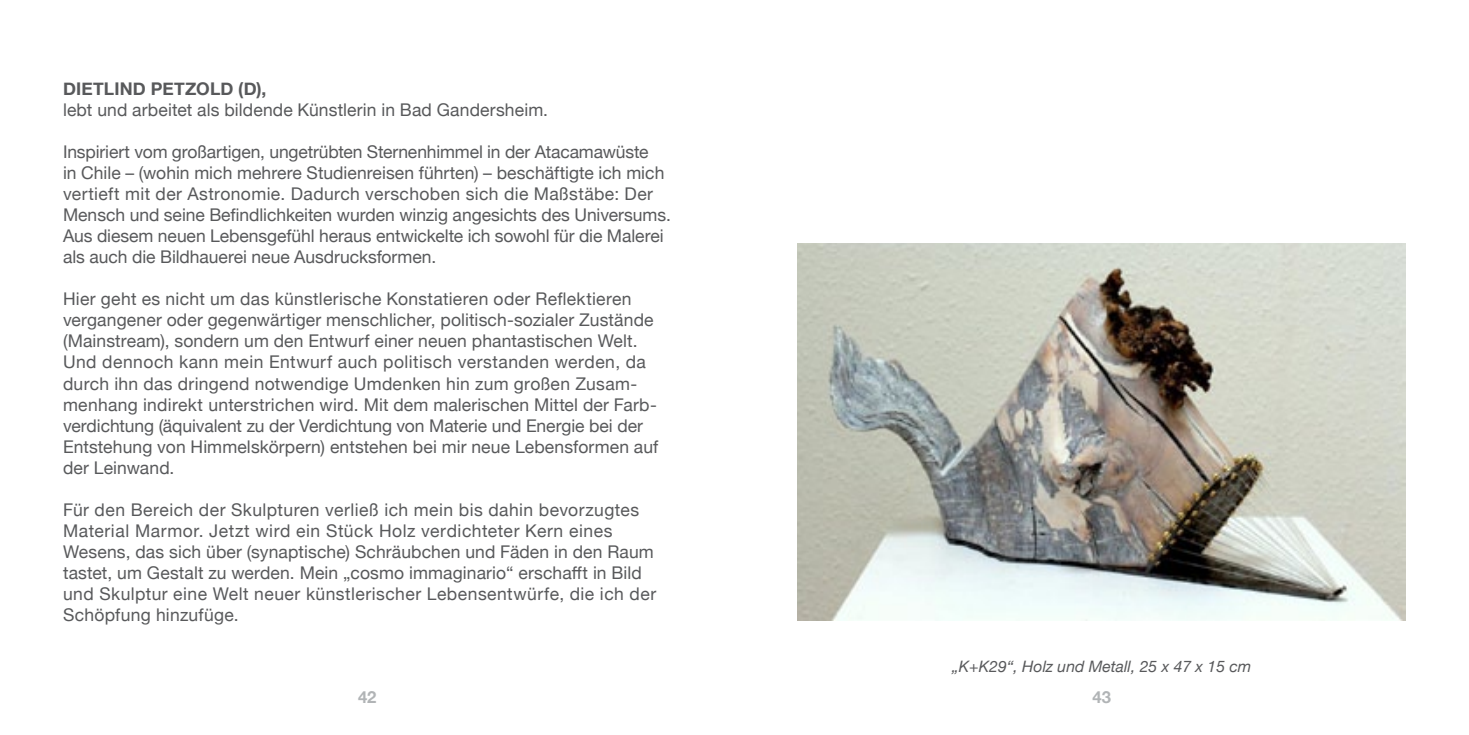
<style>
.page{position:relative;width:1469px;height:735px;background:#fff}
.page>*{position:absolute;margin:0;border:0;box-sizing:border-box;transform-origin:0 0}
.t1{font:17.5px/21px "Helvetica Neue";letter-spacing:.01em;color:#58595b}
.t2{font:700 17.5px "Helvetica Neue";letter-spacing:.005em;color:#58595b}
.t3{font:700 16.62px "Helvetica Neue";color:#b1b4b6}
.t4{font:italic 15.75px "Helvetica Neue";color:#58595b}
</style>
<div class="page">
<img style="left:797px;top:243px;width:608px;height:377px">
<p class="t2" style="left:63px;top:75px;width:24px">DIETLIND</p>
<p class="t2" style="left:151px;top:75px;width:117px">PETZOLD (D),</p>
<p class="t1" style="left:63px;top:100px;width:486px">lebt und arbeitet als bildende Künstlerin in Bad Gandersheim.</p>
<p class="t1" style="left:63px;top:142px;width:609px">Inspiriert vom großartigen, ungetrübten Sternenhimmel in der Atacamawüste<br>in Chile – (wohin mich mehrere Studienreisen führten) – beschäftigte ich mich vertieft mit der Astronomie. Dadurch verschoben sich die Maßstäbe: Der Mensch und seine Befindlichkeiten wurden winzig angesichts des Universums.<br>Aus diesem neuen Lebensgefühl heraus entwickelte ich sowohl für die Malerei als auch die Bildhauerei neue Ausdrucksformen.</p>
<p class="t1" style="left:63px;top:289px;width:597px">Hier geht es nicht um das künstlerische Konstatieren oder Reflektieren vergangener oder gegenwärtiger menschlicher, politisch-sozialer Zustände (Mainstream), sondern um den Entwurf einer neuen phantastischen Welt.<br>Und dennoch kann mein Entwurf auch politisch verstanden werden, da durch ihn das dringend notwendige Umdenken hin zum großen Zusam&shy;menhang indirekt unterstrichen wird. Mit dem malerischen Mittel der Farb&shy;verdichtung (äquivalent zu der Verdichtung von Materie und Energie bei der Entstehung von Himmelskörpern) entstehen bei mir neue Lebensformen auf der Leinwand.</p>
<p class="t1" style="left:63px;top:499px;width:594px">Für den Bereich der Skulpturen verließ ich mein bis dahin bevorzugtes Material Marmor. Jetzt wird ein Stück Holz verdichteter Kern eines Wesens, das sich über (synaptische) Schräubchen und Fäden in den Raum tastet, um Gestalt zu werden. Mein „cosmo immaginario“ erschafft in Bild und Skulptur eine Welt neuer künstlerischer Lebensentwürfe, die ich der Schöpfung hinzufüge.</p>
<p class="t4" style="left:952px;top:654px;width:301px">„K+K29“, Holz und Metall, 25 x 47 x 15 cm</p>
<p class="t3" style="left:358px;top:683px;width:20px">42</p>
<p class="t3" style="left:1092px;top:683px;width:20px">43</p>
</div>
